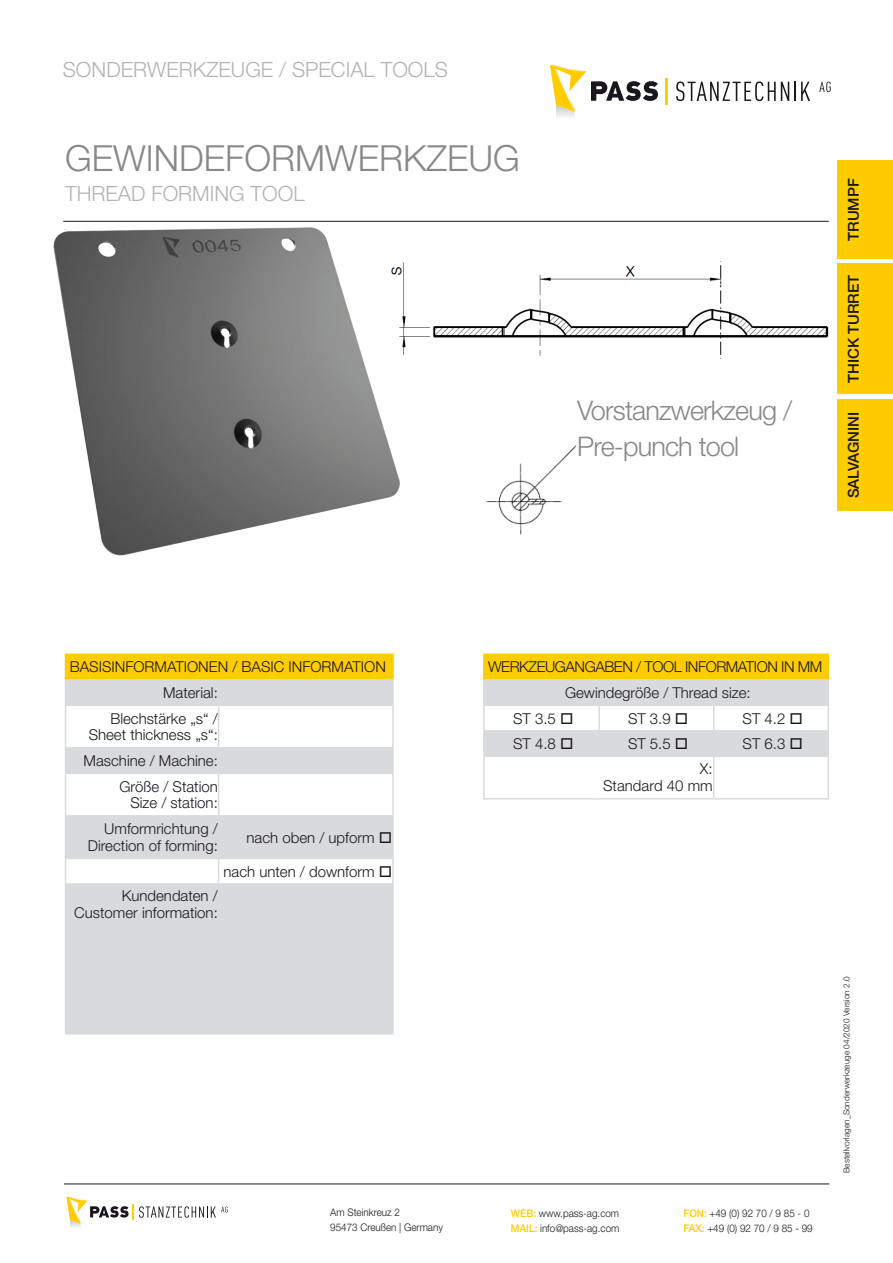
<style>
.page{position:relative;width:893px;height:1263px;background:#fff}
.page>*{position:absolute;margin:0;border:0;box-sizing:border-box;transform-origin:0 0}
.t1{font:300 36px "Helvetica Neue LT Std";color:#87888a}
.t2{font:300 27px/36px "Helvetica Neue LT Std";letter-spacing:-.03em;color:#87888a}
.t3{font:300 21px "Helvetica Neue LT Std";color:#b1b3b4}
.t4{font:300 15px/25.8px "Helvetica Neue LT Std";color:#1a171c;text-align:right}
.t5{font:300 15px "Helvetica Neue LT Std";letter-spacing:-.03em;color:#1a171c}
.t6{font:500 15px "Helvetica Neue LT Std";color:#1a171c}
.t7{font:300 10.5px/15px "Helvetica Neue LT Std";color:#1a171c;scale:.94 1}
.t8{font:300 8.25px "Helvetica Neue LT Std";color:#1a171c}
.s1{font-weight:500;color:#fc0}
</style>
<div class="page">
<hr style="left:64px;top:1184px;width:765px;height:1px;background:#1a171c">
<div style="left:838px;top:161px;width:55px;height:349px;background:#fc0"></div>
<hr style="left:63px;top:221px;width:766px;height:1px;background:#1a171c">
<img style="left:400px;top:262px;width:429px;height:97px">
<img style="left:486px;top:445px;width:91px;height:90px">
<img style="left:53px;top:228px;width:347px;height:327px">
<svg style="left:676px;top:81px;width:134px;height:20px"></svg>
<svg style="left:819px;top:82px;width:12px;height:10px"></svg>
<svg style="left:550px;top:65px;width:108px;height:47px"></svg>
<hr style="left:665px;top:78px;width:3px;height:27px;background:#fc0">
<svg style="left:67px;top:1197px;width:161px;height:30px"></svg>
<div style="left:66px;top:654px;width:327px;height:26px;background:#fc0"></div>
<svg style="left:66px;top:680px;width:326px;height:353px;fill:#d9dadb"></svg>
<hr style="left:392px;top:655px;width:2px;height:24px;background:#fc0">
<hr style="left:218px;top:774px;width:1px;height:41px;background:#d9dadb">
<hr style="left:218px;top:817px;width:1px;height:41px;background:#d9dadb">
<svg style="left:218px;top:859px;width:1px;height:24px"></svg>
<hr style="left:65px;top:653px;width:154px;height:2px;background:#fc0">
<hr style="left:219px;top:653px;width:175px;height:2px;background:#fc0">
<hr style="left:219px;top:679px;width:175px;height:1px;background:#d9dadb">
<hr style="left:392px;top:680px;width:2px;height:24px;background:#d9dadb">
<hr style="left:65px;top:817px;width:1px;height:41px;background:#d9dadb">
<hr style="left:392px;top:817px;width:2px;height:41px;background:#d9dadb">
<hr style="left:65px;top:885px;width:1px;height:148px;background:#d9dadb">
<hr style="left:65px;top:1033px;width:154px;height:1px;background:#d9dadb">
<hr style="left:218px;top:885px;width:1px;height:148px;background:#d9dadb">
<hr style="left:392px;top:885px;width:2px;height:148px;background:#d9dadb">
<hr style="left:219px;top:1033px;width:175px;height:1px;background:#d9dadb">
<hr style="left:65px;top:774px;width:1px;height:41px;background:#d9dadb">
<hr style="left:392px;top:774px;width:2px;height:41px;background:#d9dadb">
<hr style="left:65px;top:815px;width:154px;height:2px;background:#d9dadb">
<hr style="left:219px;top:815px;width:175px;height:2px;background:#d9dadb">
<hr style="left:65px;top:858px;width:154px;height:1px;background:#d9dadb">
<hr style="left:219px;top:858px;width:175px;height:1px;background:#d9dadb">
<hr style="left:65px;top:883px;width:154px;height:2px;background:#d9dadb">
<hr style="left:219px;top:883px;width:175px;height:2px;background:#d9dadb">
<svg style="left:65px;top:859px;width:1px;height:24px"></svg>
<hr style="left:392px;top:859px;width:2px;height:24px;background:#d9dadb">
<hr style="left:392px;top:748px;width:2px;height:24px;background:#d9dadb">
<hr style="left:219px;top:772px;width:175px;height:2px;background:#d9dadb">
<svg style="left:65px;top:748px;width:1px;height:24px"></svg>
<svg style="left:218px;top:748px;width:1px;height:24px"></svg>
<hr style="left:65px;top:772px;width:154px;height:2px;background:#d9dadb">
<hr style="left:219px;top:704px;width:175px;height:2px;background:#d9dadb">
<hr style="left:219px;top:747px;width:175px;height:1px;background:#d9dadb">
<hr style="left:392px;top:706px;width:2px;height:41px;background:#d9dadb">
<hr style="left:65px;top:706px;width:1px;height:41px;background:#d9dadb">
<hr style="left:218px;top:706px;width:1px;height:41px;background:#d9dadb">
<hr style="left:65px;top:747px;width:154px;height:1px;background:#d9dadb">
<hr style="left:65px;top:679px;width:154px;height:1px;background:#d9dadb">
<svg style="left:65px;top:655px;width:1px;height:49px"></svg>
<svg style="left:218px;top:680px;width:1px;height:24px"></svg>
<hr style="left:65px;top:704px;width:154px;height:2px;background:#d9dadb">
<div style="left:484px;top:654px;width:344px;height:26px;background:#fc0"></div>
<hr style="left:827px;top:655px;width:2px;height:24px;background:#fc0">
<hr style="left:827px;top:680px;width:2px;height:24px;background:#d9dadb">
<hr style="left:483px;top:653px;width:116px;height:2px;background:#fc0">
<hr style="left:483px;top:655px;width:2px;height:24px;background:#fc0">
<hr style="left:599px;top:653px;width:115px;height:2px;background:#fc0">
<hr style="left:714px;top:653px;width:115px;height:2px;background:#fc0">
<hr style="left:483px;top:679px;width:116px;height:1px;background:#d9dadb">
<hr style="left:483px;top:680px;width:2px;height:24px;background:#d9dadb">
<hr style="left:599px;top:679px;width:115px;height:1px;background:#d9dadb">
<hr style="left:714px;top:679px;width:115px;height:1px;background:#d9dadb">
<hr style="left:713px;top:757px;width:1px;height:41px;background:#d9dadb">
<hr style="left:483px;top:757px;width:2px;height:41px;background:#d9dadb">
<hr style="left:827px;top:757px;width:2px;height:41px;background:#d9dadb">
<hr style="left:483px;top:798px;width:116px;height:2px;background:#d9dadb">
<hr style="left:599px;top:798px;width:115px;height:2px;background:#d9dadb">
<hr style="left:714px;top:798px;width:115px;height:2px;background:#d9dadb">
<svg style="left:485px;top:680px;width:342px;height:75px"></svg>
<hr style="left:483px;top:704px;width:116px;height:2px;background:#d9dadb">
<hr style="left:599px;top:704px;width:115px;height:2px;background:#d9dadb">
<hr style="left:714px;top:704px;width:115px;height:2px;background:#d9dadb">
<hr style="left:483px;top:706px;width:2px;height:24px;background:#d9dadb">
<hr style="left:827px;top:706px;width:2px;height:24px;background:#d9dadb">
<hr style="left:483px;top:730px;width:116px;height:1px;background:#d9dadb">
<hr style="left:483px;top:731px;width:2px;height:24px;background:#d9dadb">
<hr style="left:599px;top:730px;width:115px;height:1px;background:#d9dadb">
<hr style="left:714px;top:730px;width:115px;height:1px;background:#d9dadb">
<hr style="left:827px;top:731px;width:2px;height:24px;background:#d9dadb">
<hr style="left:483px;top:755px;width:116px;height:2px;background:#d9dadb">
<hr style="left:599px;top:755px;width:115px;height:2px;background:#d9dadb">
<hr style="left:714px;top:755px;width:115px;height:2px;background:#d9dadb">
<h3 class="t3" style="left:63px;top:56px;width:387px">SONDERWERKZEUGE / SPECIAL TOOLS</h3>
<h1 class="t1" style="left:65px;top:136px;width:456px">GEWINDEFORMWERKZEUG</h1>
<h3 class="t3" style="left:65px;top:181px;width:241px">THREAD FORMING TOOL</h3>
<h2 class="t2" style="left:577px;top:392px;width:216px">Vorstanzwerkzeug /<br>Pre-punch tool</h2>
<p class="t6" style="left:844px;top:241px;width:64px;rotate:-90deg">TRUMPF</p>
<p class="t6" style="left:844px;top:383px;width:110px;rotate:-90deg">THICK TURRET</p>
<p class="t6" style="left:844px;top:498px;width:88px;rotate:-90deg">SALVAGNINI</p>
<p class="t4" style="left:70px;top:654px;width:318px">BASISINFORMATIONEN / BASIC INFORMATION</p>
<p class="t4" style="left:163px;top:679px;width:56px">Material:</p>
<p class="t4" style="left:110px;top:705px;width:109px">Blechstärke „s“ /</p>
<p class="t4" style="left:84px;top:722px;width:136px">Sheet thickness „s“:<br>Maschine / Machine:<br>Größe / Station</p>
<p class="t4" style="left:104px;top:790px;width:115px">Size / station:<br>Umformrichtung /</p>
<p class="t4" style="left:88px;top:832px;width:132px">Direction of forming:</p>
<p class="t4" style="left:247px;top:824px;width:147px">nach oben / upform □</p>
<p class="t4" style="left:224px;top:858px;width:170px">nach unten / downform □</p>
<p class="t4" style="left:74px;top:887px;width:145px;line-height:16.5px">Kundendaten /<br>Customer information:</p>
<p class="t5" style="left:488px;top:658px;width:336px">WERKZEUGANGABEN / TOOL INFORMATION IN MM</p>
<p class="t4" style="left:565px;top:679px;width:187px">Gewindegröße / Thread size:</p>
<p class="t4" style="left:513px;top:705px;width:62px">ST 3.5 □</p>
<p class="t4" style="left:628px;top:705px;width:62px">ST 3.9 □</p>
<p class="t4" style="left:743px;top:705px;width:62px">ST 4.2 □</p>
<p class="t4" style="left:513px;top:731px;width:62px">ST 4.8 □</p>
<p class="t4" style="left:628px;top:731px;width:62px">ST 5.5 □</p>
<p class="t4" style="left:743px;top:731px;width:62px">ST 6.3 □</p>
<p class="t4" style="left:603px;top:760px;width:111px;line-height:16.5px">X:<br>Standard 40 mm</p>
<p class="t7" style="left:330px;top:1205px;width:121px">Am Steinkreuz 2<br>95473 Creußen | Germany</p>
<p class="t7" style="left:511px;top:1205px;width:117px"><span class="s1">WEB:</span> www.pass-ag.com<br><span class="s1">MAIL:</span> info@pass-ag.com</p>
<p class="t7" style="left:684px;top:1205px;width:139px"><span class="s1">FON:</span> +49 (0) 92 70 / 9 85 - 0<br><span class="s1">FAX:</span> +49 (0) 92 70 / 9 85 - 99</p>
<p class="t8" style="left:841px;top:1173px;width:198px;rotate:-90deg">Bestellvorlagen_Sonderwerkzeuge 04/2020 Version 2.0</p>
</div>
